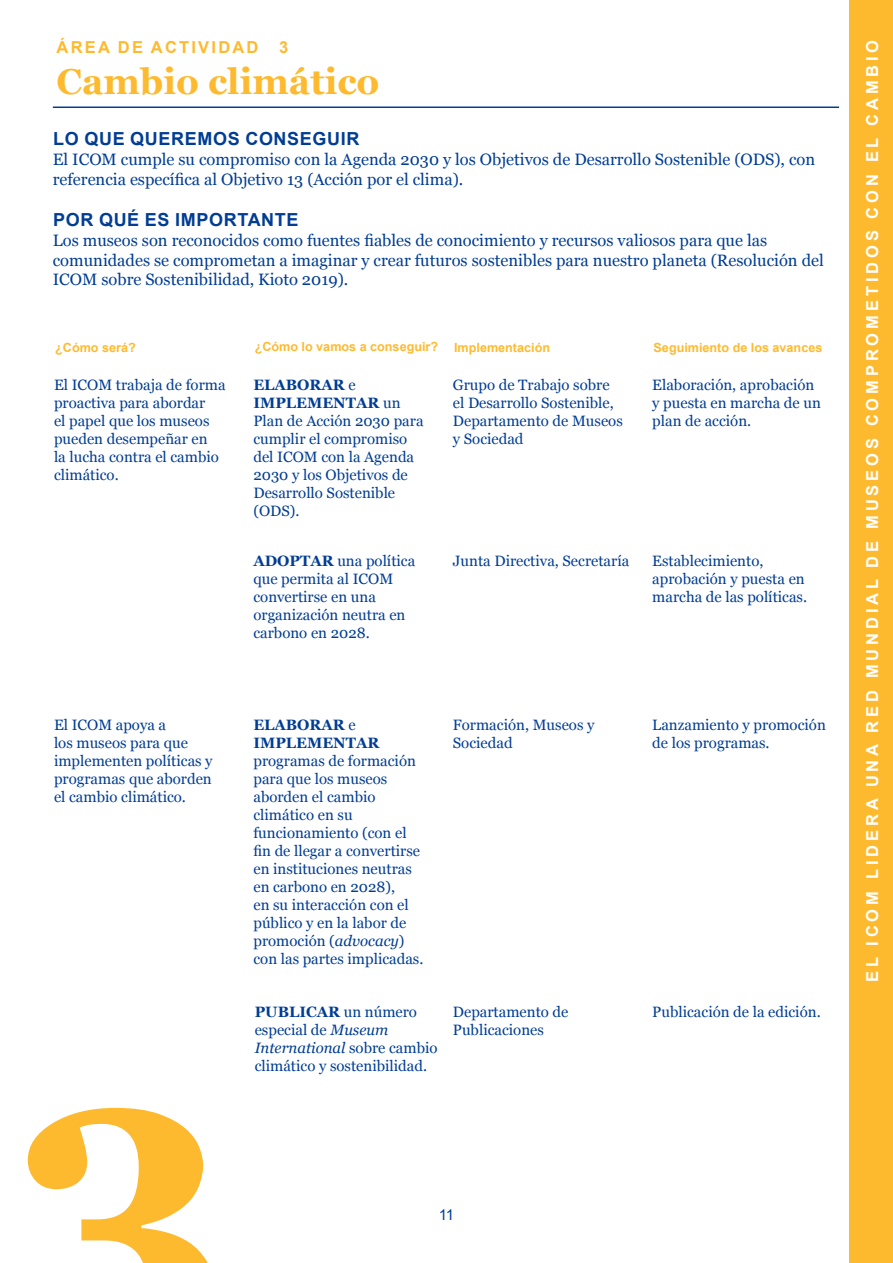
<style>
.page{position:relative;width:893px;height:1263px;background:#fff}
.page>*{position:absolute;margin:0;border:0;box-sizing:border-box;transform-origin:0 0}
.t1{font:700 356.7px "Georgia";color:#feba2f}
.t2{font:700 36px "Georgia";color:#feba2f}
.t3{font:700 18px "Arial";letter-spacing:.035em;color:#003d94}
.t4{font:16.5px/19.8px "Georgia";color:#003d94}
.t5{font:700 16.5px "Arial";letter-spacing:.235em;color:#fff}
.t6{font:700 16.5px "Arial";letter-spacing:.135em;color:#feba2f}
.t7{font:15px/18px "Georgia";color:#003d94}
.t8{font:15px "Arial";color:#003d94}
.t9{font:700 12.6px "Arial";color:#feba2f}
.s1{font-weight:700}
.s2{font-style:italic}
</style>
<div class="page">
<hr style="left:53px;top:107px;width:786px;height:1px;background:#003d94">
<div style="left:850px;top:1px;width:43px;height:1262px;background:#feba2f"></div>
<p class="t6" style="left:57px;top:36px;width:203px">ÁREA DE ACTIVIDAD</p>
<p class="t6" style="left:279px;top:36px;width:11px">3</p>
<p class="t2" style="left:56px;top:54px;width:325px">Cambio climático</p>
<p class="t3" style="left:53px;top:126px;width:308px">LO QUE QUEREMOS CONSEGUIR</p>
<p class="t4" style="left:53px;top:148px;width:764px">El ICOM cumple su compromiso con la Agenda 2030 y los Objetivos de Desarrollo Sostenible (ODS), con referencia específica al Objetivo 13 (Acción por el clima).</p>
<p class="t3" style="left:53px;top:207px;width:247px">POR QUÉ ES IMPORTANTE</p>
<p class="t4" style="left:53px;top:229px;width:772px">Los museos son reconocidos como fuentes fiables de conocimiento y recursos valiosos para que las comunidades se comprometan a imaginar y crear futuros sostenibles para nuestro planeta (Resolución del<br>ICOM sobre Sostenibilidad, Kioto 2019).</p>
<p class="t9" style="left:55px;top:339px;width:82px">¿Cómo será?</p>
<p class="t9" style="left:255px;top:337px;width:185px">¿Cómo lo vamos a conseguir?</p>
<p class="t9" style="left:454px;top:339px;width:97px">Implementación</p>
<p class="t9" style="left:654px;top:339px;width:170px">Seguimiento de los avances</p>
<p class="t7" style="left:54px;top:375px;width:173px">El ICOM trabaja de forma proactiva para abordar<br>el papel que los museos pueden desempeñar en<br>la lucha contra el cambio climático.</p>
<p class="t7" style="left:253px;top:375px;width:172px"><span class="s1">ELABORAR</span> e<br><span class="s1">IMPLEMENTAR</span> un<br>Plan de Acción 2030 para cumplir el compromiso del ICOM con la Agenda<br>2030 y los Objetivos de<br>Desarrollo Sostenible (ODS).</p>
<p class="t7" style="left:453px;top:375px;width:171px">Grupo de Trabajo sobre el Desarrollo Sostenible,<br>Departamento de Museos y Sociedad</p>
<p class="t7" style="left:652px;top:375px;width:170px">Elaboración, aprobación y puesta en marcha de un plan de acción.</p>
<p class="t7" style="left:453px;top:551px;width:178px">Junta Directiva, Secretaría</p>
<p class="t7" style="left:253px;top:551px;width:163px"><span class="s1">ADOPTAR</span> una política que permita al ICOM convertirse en una organización neutra en carbono en 2028.</p>
<p class="t7" style="left:652px;top:551px;width:156px">Establecimiento, aprobación y puesta en marcha de las políticas.</p>
<p class="t7" style="left:54px;top:715px;width:160px">El ICOM apoya a<br>los museos para que implementen políticas y programas que aborden el cambio climático.</p>
<p class="t1" style="left:9px;top:909px;width:224px">3</p>
<p class="t7" style="left:253px;top:715px;width:172px"><span class="s1">ELABORAR</span> e<br><span class="s1">IMPLEMENTAR </span>programas de formación para que los museos aborden el cambio climático en su funcionamiento (con el fin de llegar a convertirse en instituciones neutras en carbono en 2028),<br>en su interacción con el público y en la labor de promoción (<span class="s2">advocacy</span>) con las partes implicadas.</p>
<p class="t7" style="left:255px;top:1002px;width:184px"><span class="s1">PUBLICAR</span> un número especial de <span class="s2">Museum<br>International</span> sobre cambio climático y sostenibilidad.</p>
<p class="t7" style="left:453px;top:715px;width:143px">Formación, Museos y<br>Sociedad</p>
<p class="t7" style="left:652px;top:715px;width:175px">Lanzamiento y promoción de los programas.</p>
<p class="t7" style="left:453px;top:1002px;width:117px">Departamento de<br>Publicaciones</p>
<p class="t7" style="left:652px;top:1002px;width:170px">Publicación de la edición.</p>
<p class="t8" style="left:439px;top:1204px;width:17px">11</p>
<p class="t5" style="left:861px;top:982px;width:944px;rotate:-90deg">EL ICOM LIDERA UNA RED MUNDIAL DE MUSEOS COMPROMETIDOS CON EL CAMBIO</p>
</div>
